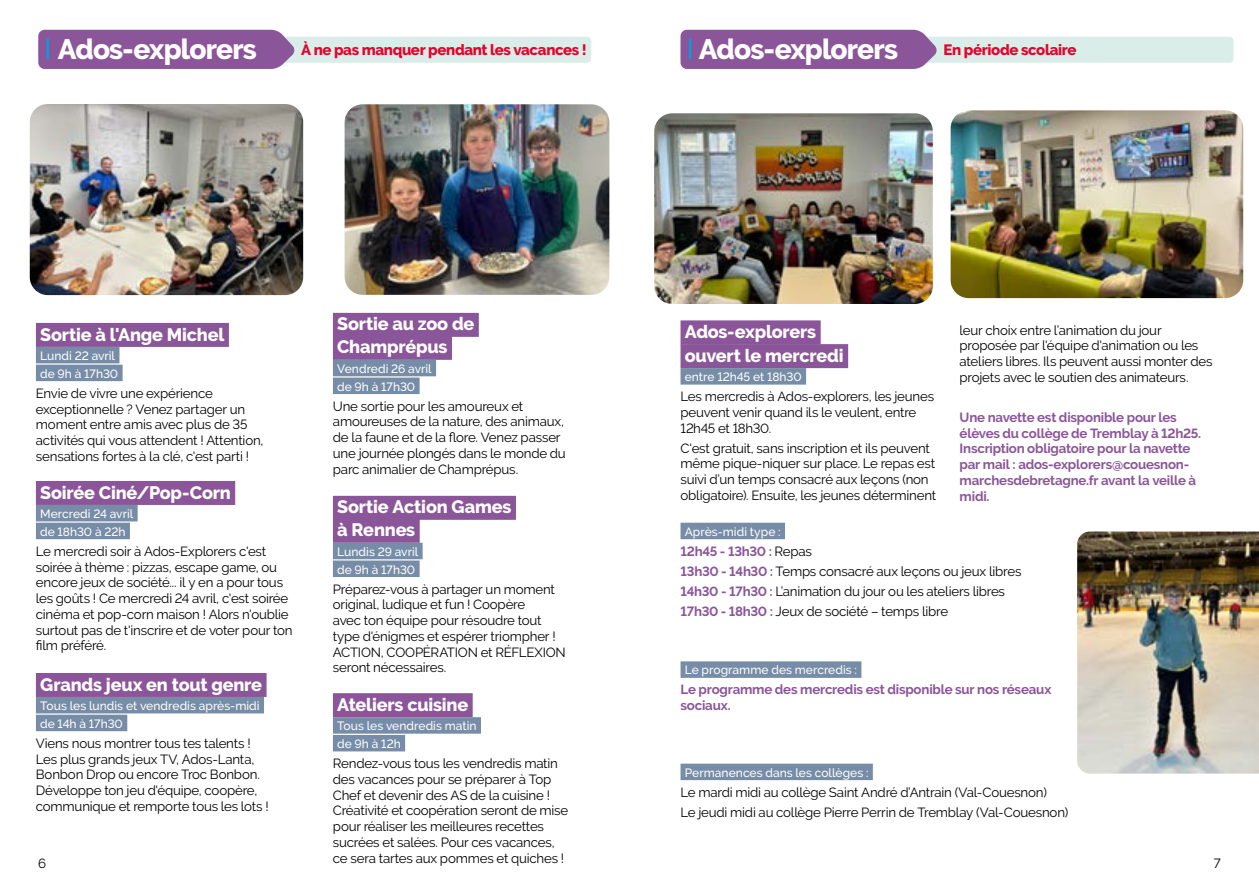
<style>
.page{position:relative;width:1259px;height:893px;background:#fff}
.page>*{position:absolute;margin:0;border:0;box-sizing:border-box;transform-origin:0 0}
.t1{font:800 28.2px "Raleway";letter-spacing:-.03em;color:#fff}
.t2{font:800 18px/23px "Raleway";letter-spacing:-.01em;color:#fff}
.t3{font:800 15px "Raleway";letter-spacing:-.025em;color:#e4032e}
.t4{font:13.35px/15.8px "Raleway";letter-spacing:-.015em;color:#000}
.t5{font:700 13.35px/15.8px "Raleway";letter-spacing:-.015em;color:#8b5599}
.t6{font:500 12px/17.7px "Raleway";color:#fff}
.s1{color:#009fe3}
.s2{font-weight:700;color:#8b5599}
</style>
<div class="page">
<div style="left:680px;top:764px;width:193px;height:16px;background:#778da7"></div>
<div style="left:38px;top:37px;width:553px;height:26px;background:#daede8;border-radius:4px"></div>
<div style="left:680px;top:37px;width:553px;height:26px;background:#daede8;border-radius:4px"></div>
<div style="left:38px;top:30px;width:257px;height:39px;background:#8b5599"></div>
<div style="left:680px;top:30px;width:257px;height:39px;background:#8b5599"></div>
<div style="left:36px;top:323px;width:193px;height:24px;background:#8b5599"></div>
<div style="left:36px;top:347px;width:83px;height:16px;background:#778da7"></div>
<div style="left:36px;top:365px;width:87px;height:16px;background:#778da7"></div>
<div style="left:680px;top:320px;width:140px;height:24px;background:#8b5599"></div>
<div style="left:680px;top:344px;width:168px;height:24px;background:#8b5599"></div>
<div style="left:680px;top:368px;width:126px;height:17px;background:#778da7"></div>
<div style="left:680px;top:523px;width:105px;height:16px;background:#778da7"></div>
<div style="left:680px;top:661px;width:181px;height:17px;background:#778da7"></div>
<div style="left:36px;top:673px;width:230px;height:24px;background:#8b5599"></div>
<div style="left:36px;top:697px;width:228px;height:16px;background:#778da7"></div>
<div style="left:36px;top:715px;width:91px;height:16px;background:#778da7"></div>
<div style="left:36px;top:481px;width:199px;height:24px;background:#8b5599"></div>
<div style="left:36px;top:505px;width:102px;height:16px;background:#778da7"></div>
<div style="left:36px;top:523px;width:94px;height:16px;background:#778da7"></div>
<img style="left:345px;top:104px;width:264px;height:191px">
<img style="left:30px;top:104px;width:273px;height:191px">
<img style="left:1077px;top:531px;width:182px;height:243px">
<img style="left:654px;top:113px;width:279px;height:191px">
<img style="left:950px;top:110px;width:293px;height:188px">
<div style="left:333px;top:313px;width:146px;height:24px;background:#8b5599"></div>
<div style="left:333px;top:336px;width:119px;height:24px;background:#8b5599"></div>
<div style="left:333px;top:360px;width:103px;height:16px;background:#778da7"></div>
<div style="left:333px;top:378px;width:86px;height:16px;background:#778da7"></div>
<div style="left:333px;top:496px;width:183px;height:24px;background:#8b5599"></div>
<div style="left:333px;top:519px;width:87px;height:24px;background:#8b5599"></div>
<div style="left:333px;top:543px;width:90px;height:16px;background:#778da7"></div>
<div style="left:333px;top:560px;width:86px;height:17px;background:#778da7"></div>
<div style="left:333px;top:693px;width:140px;height:24px;background:#8b5599"></div>
<div style="left:333px;top:717px;width:148px;height:17px;background:#778da7"></div>
<div style="left:333px;top:735px;width:72px;height:16px;background:#778da7"></div>
<h1 class="t1" style="left:45px;top:33px;width:214px"><span class="s1">●</span> Ados-explorers</h1>
<h1 class="t1" style="left:687px;top:33px;width:213px"><span class="s1">●</span> Ados-explorers</h1>
<p class="t3" style="left:301px;top:41px;width:287px">À ne pas manquer pendant les vacances !</p>
<p class="t3" style="left:943px;top:41px;width:135px">En période scolaire</p>
<h2 class="t2" style="left:337px;top:313px;width:139px">Sortie au zoo de<br>Champrépus</h2>
<p class="t6" style="left:337px;top:360px;width:96px">Vendredi 26 avril de 9h à 17h30</p>
<p class="t4" style="left:333px;top:398px;width:234px">Une sortie pour les amoureux et amoureuses de la nature, des animaux, de la faune et de la flore. Venez passer une journée plongés dans le monde du parc animalier de Champrépus.</p>
<h2 class="t2" style="left:337px;top:496px;width:176px">Sortie Action Games à Rennes</h2>
<p class="t6" style="left:337px;top:543px;width:83px">Lundis 29 avril de 9h à 17h30</p>
<p class="t4" style="left:333px;top:581px;width:234px">Préparez-vous à partager un moment original, ludique et fun ! Coopère<br>avec ton équipe pour résoudre tout type d'énigmes et espérer triompher !<br>ACTION, COOPÉRATION et RÉFLEXION seront nécessaires.</p>
<h2 class="t2" style="left:337px;top:693px;width:133px">Ateliers cuisine</h2>
<p class="t6" style="left:337px;top:717px;width:141px">Tous les vendredis matin de 9h à 12h</p>
<p class="t4" style="left:333px;top:755px;width:237px">Rendez-vous tous les vendredis matin des vacances pour se préparer à Top Chef et devenir des AS de la cuisine !<br>Créativité et coopération seront de mise pour réaliser les meilleures recettes sucrées et salées. Pour ces vacances, ce sera tartes aux pommes et quiches !</p>
<h2 class="t2" style="left:685px;top:320px;width:160px;line-height:23.7px">Ados-explorers ouvert le mercredi</h2>
<p class="t6" style="left:685px;top:368px;width:118px">entre 12h45 et 18h30</p>
<p class="t4" style="left:680px;top:389px;width:255px">Les mercredis à Ados-explorers, les jeunes peuvent venir quand ils le veulent, entre<br>12h45 et 18h30.</p>
<p class="t4" style="left:680px;top:440px;width:257px">C'est gratuit, sans inscription et ils peuvent même pique-niquer sur place. Le repas est suivi d’un temps consacré aux leçons (non obligatoire). Ensuite, les jeunes déterminent</p>
<p class="t4" style="left:959px;top:322px;width:254px">leur choix entre l’animation du jour proposée par l'équipe d'animation ou les ateliers libres. Ils peuvent aussi monter des projets avec le soutien des animateurs.</p>
<p class="t5" style="left:959px;top:409px;width:243px">Une navette est disponible pour les élèves du collège de Tremblay à 12h25.<br>Inscription obligatoire pour la navette par mail : ados-explorers@couesnon&shy;marchesdebretagne.fr avant la veille à midi.</p>
<h2 class="t2" style="left:40px;top:323px;width:186px">Sortie à l'Ange Michel</h2>
<p class="t6" style="left:40px;top:347px;width:80px">Lundi 22 avril de 9h à 17h30</p>
<p class="t4" style="left:36px;top:385px;width:229px">Envie de vivre une expérience exceptionnelle ? Venez partager un moment entre amis avec plus de 35 activités qui vous attendent ! Attention, sensations fortes à la clé, c'est parti !</p>
<h2 class="t2" style="left:40px;top:481px;width:192px">Soirée Ciné/Pop-Corn</h2>
<p class="t6" style="left:40px;top:505px;width:95px">Mercredi 24 avril de 18h30 à 22h</p>
<p class="t4" style="left:36px;top:543px;width:258px">Le mercredi soir à Ados-Explorers c'est soirée à thème : pizzas, escape game, ou encore jeux de société... il y en a pour tous les goûts ! Ce mercredi 24 avril, c'est soirée cinéma et pop-corn maison ! Alors n'oublie surtout pas de t'inscrire et de voter pour ton film préféré.</p>
<p class="t6" style="left:685px;top:523px;width:97px">Après-midi type :</p>
<p class="t4" style="left:680px;top:541px;width:342px;line-height:20px"><span class="s2">12h45 - 13h30 :</span> Repas<br><span class="s2">13h30 - 14h30 :</span> Temps consacré aux leçons ou jeux libres <span class="s2">14h30 - 17h30 :</span> L’animation du jour ou les ateliers libres <span class="s2">17h30 - 18h30 :</span> Jeux de société – temps libre</p>
<p class="t6" style="left:685px;top:661px;width:174px">Le programme des mercredis :</p>
<p class="t5" style="left:680px;top:682px;width:372px">Le programme des mercredis est disponible sur nos réseaux sociaux.</p>
<h2 class="t2" style="left:40px;top:673px;width:223px">Grands jeux en tout genre</h2>
<p class="t6" style="left:40px;top:697px;width:221px">Tous les lundis et vendredis après-midi de 14h à 17h30</p>
<p class="t4" style="left:36px;top:735px;width:234px">Viens nous montrer tous tes talents !<br>Les plus grands jeux TV, Ados-Lanta, Bonbon Drop ou encore Troc Bonbon.<br>Développe ton jeu d'équipe, coopère, communique et remporte tous les lots !</p>
<p class="t6" style="left:685px;top:764px;width:185px">Permanences dans les collèges :</p>
<p class="t4" style="left:680px;top:782px;width:389px;line-height:20px">Le mardi midi au collège Saint André d’Antrain (Val-Couesnon)<br>Le jeudi midi au collège Pierre Perrin de Tremblay (Val-Couesnon)</p>
<p class="t4" style="left:38px;top:855px;width:10px">6</p>
<p class="t4" style="left:1213px;top:855px;width:8px">7</p>
</div>
